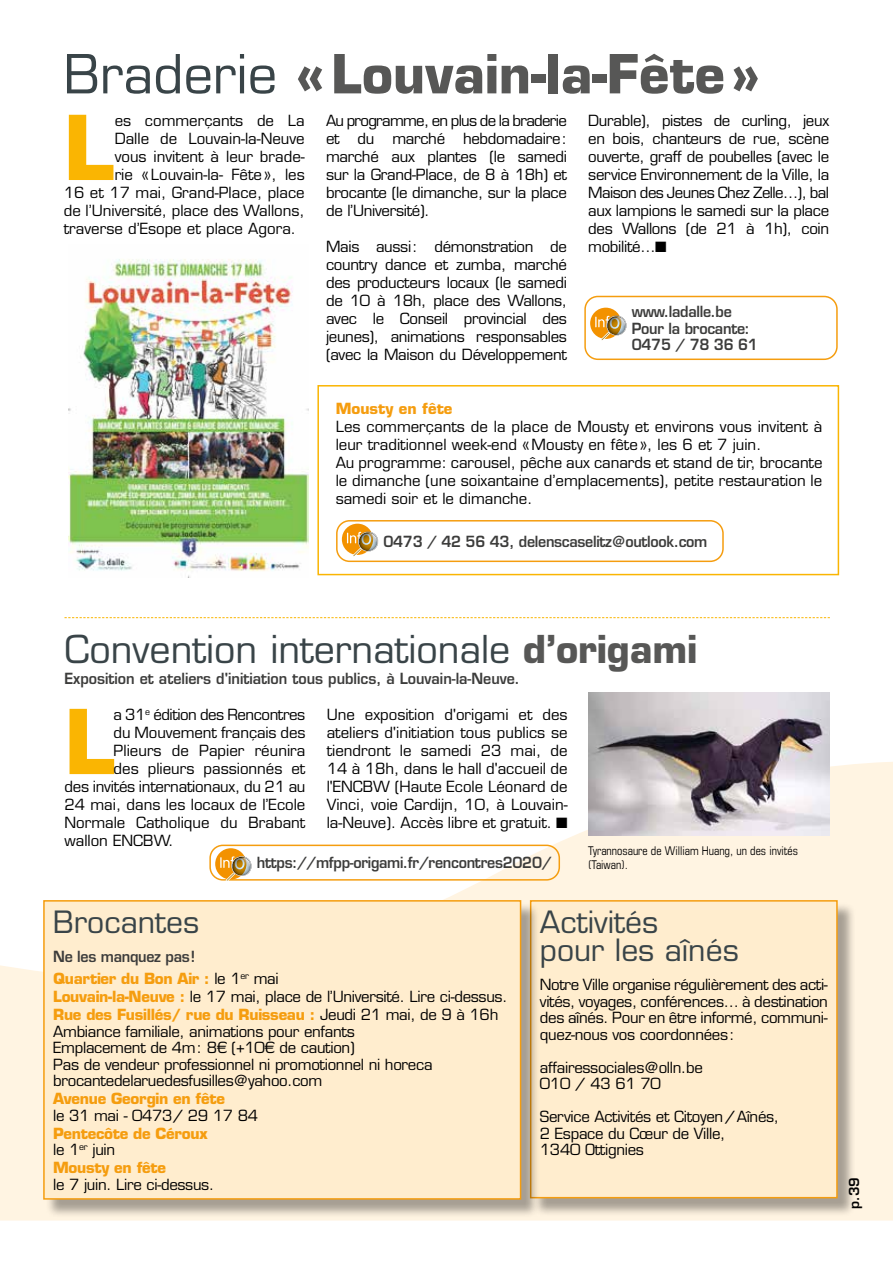
<style>
.page{position:relative;width:893px;height:1263px;background:#fff}
.page>*{position:absolute;margin:0;border:0;box-sizing:border-box;transform-origin:0 0}
.t1{font:700 87px "Eurostile LT Std";color:#fab502}
.t2{font:700 52.5px "Eurostile LT Std";color:#575756}
.t3{font:37.5px "Eurostile LT Std";color:#394448}
.t4{font:30px/28.5px "Eurostile LT Std";color:#394448}
.t5{font:15px/18px "Eurostile LT Std";letter-spacing:-.015em;color:#000;text-align:justify}
.t6{font:600 15px/16.5px "Eurostile LT Std";letter-spacing:-.02em;color:#3c3c3b;scale:.95 1}
.t7{font:700 15px/22.2px "Eurostile LT Std";letter-spacing:-.02em;color:#f59d0f}
.t8{font:600 15px "Eurostile LT Std";color:#3c3c3b;scale:.95 1}
.t9{font:700 15px "Eurostile LT Std";color:#f59d0f}
.t10{font:600 13.5px "Eurostile LT Std";color:#000}
.t11{font:condensed 12px/14.4px "Eurostile LT Std";color:#000;scale:.95 1}
.s1{font-weight:400;color:#394448}
.s2{font-weight:700;color:#575756}
.s3{font-weight:600;color:#3c3c3b}
.s4{font-weight:400;color:#000}
.s5{font-weight:700;color:#f59d0f}
</style>
<div class="page">
<svg style="left:0;top:713px;width:893px;height:507px"></svg>
<img style="left:68px;top:259px;width:241px;height:318px">
<div style="left:532px;top:902px;width:324px;height:315px;background:#000;opacity:.35"></div>
<div style="left:531px;top:901px;width:306px;height:297px;background:#ffedce"></div>
<div style="left:530px;top:900px;width:308px;height:298px;border:2px solid #f59d0f"></div>
<div style="left:46px;top:902px;width:494px;height:316px;background:#000;opacity:.35"></div>
<div style="left:44px;top:901px;width:477px;height:298px;background:#ffedce"></div>
<div style="left:43px;top:900px;width:478px;height:300px;border:2px solid #f59d0f"></div>
<svg style="left:64px;top:617px;width:766px;height:1px"></svg>
<div style="left:209px;top:845px;width:351px;height:36px;border:2px solid #f59d0f;border-radius:13px"></div>
<div style="left:215px;top:848px;width:31px;height:31px;background:#f39200;border-radius:50%"></div>
<svg style="left:220px;top:855px;width:32px;height:27px"></svg>
<img style="left:589px;top:692px;width:241px;height:144px">
<div style="left:317px;top:385px;width:522px;height:190px;border:2px solid #fab502"></div>
<div style="left:336px;top:520px;width:388px;height:42px;border:2px solid #f59d0f;border-radius:13px"></div>
<div style="left:342px;top:524px;width:31px;height:31px;background:#f39200;border-radius:50%"></div>
<svg style="left:347px;top:531px;width:32px;height:26px"></svg>
<div style="left:584px;top:296px;width:254px;height:64px;border:2px solid #f59d0f;border-radius:13px"></div>
<div style="left:590px;top:308px;width:31px;height:31px;background:#f39200;border-radius:50%"></div>
<svg style="left:595px;top:315px;width:32px;height:25px"></svg>
<h2 class="t2" style="left:64px;top:42px;width:698px"><span class="s1">Braderie</span> «Louvain-la-Fête»</h2>
<h1 class="t1" style="left:64px;top:94px;width:52px">L</h1>
<p class="t5" style="left:115px;top:112px;width:192px">es commerçants de La</p>
<p class="t5" style="left:588px;top:112px;width:242px">Durable), pistes de curling, jeux en bois, chanteurs de rue, scène ouverte, graff de poubelles (avec le service Environnement de la Ville, la Maison des Jeunes Chez Zelle…), bal aux lampions le samedi sur la place des Wallons (de 21 à 1h), coin mobilité…■</p>
<p class="t5" style="left:326px;top:112px;width:242px">Au programme, en plus de la braderie et du marché hebdomadaire: marché aux plantes (le samedi sur la Grand-Place, de 8 à 18h) et brocante (le dimanche, sur la place de l’Université).</p>
<p class="t5" style="left:326px;top:238px;width:242px">Mais aussi: démonstration de country dance et zumba, marché des producteurs locaux (le samedi de 10 à 18h, place des Wallons, avec le Conseil provincial des jeunes), animations responsables (avec la Maison du Développement</p>
<p class="t5" style="left:115px;top:130px;width:192px">Dalle de Louvain-la-Neuve</p>
<p class="t5" style="left:115px;top:148px;width:192px">vous invitent à leur brade-</p>
<p class="t5" style="left:115px;top:166px;width:192px">rie «Louvain-la- Fête», les</p>
<p class="t5" style="left:64px;top:184px;width:242px">16 et 17 mai, Grand-Place, place</p>
<p class="t5" style="left:64px;top:202px;width:242px">de l’Université, place des Wallons,</p>
<p class="t5" style="left:64px;top:220px;width:234px">traverse d’Esope et place Agora.</p>
<p class="t6" style="left:632px;top:303px;width:134px">www.ladalle.be<br>Pour la brocante:<br>0475 / 78 36 61</p>
<p class="t9" style="left:336px;top:399px;width:118px">Mousty en fête</p>
<p class="t5" style="left:336px;top:418px;width:488px;text-align:left">Les commerçants de la place de Mousty et environs vous invitent à leur traditionnel week-end «Mousty en fête», les 6 et 7 juin.<br>Au programme: carousel, pêche aux canards et stand de tir, brocante le dimanche (une soixantaine d’emplacements), petite restauration le samedi soir et le dimanche.</p>
<p class="t6" style="left:383px;top:533px;width:343px">0473 / 42 56 43, delenscaselitz@outlook.com</p>
<h3 class="t3" style="left:64px;top:626px;width:634px">Convention internationale <span class="s2">d’origami</span></h3>
<p class="t8" style="left:64px;top:669px;width:481px">Exposition et ateliers d'initiation tous publics, à Louvain-la-Neuve.</p>
<h1 class="t1" style="left:64px;top:688px;width:52px">L</h1>
<p class="t5" style="left:114px;top:706px;width:193px">a 31<sup>e</sup> édition des Rencontres</p>
<p class="t5" style="left:327px;top:706px;width:242px">Une exposition d'origami et des ateliers d'initiation tous publics se tiendront le samedi 23 mai, de 14 à 18h, dans le hall d'accueil de l'ENCBW (Haute Ecole Léonard de Vinci, voie Cardijn, 10, à Louvain&shy;la-Neuve). Accès libre et gratuit. ■</p>
<p class="t5" style="left:114px;top:724px;width:193px">du Mouvement français des</p>
<p class="t5" style="left:114px;top:742px;width:193px">Plieurs de Papier réunira</p>
<p class="t5" style="left:114px;top:760px;width:193px">des plieurs passionnés et</p>
<p class="t5" style="left:64px;top:778px;width:243px">des invités internationaux, du 21 au</p>
<p class="t5" style="left:64px;top:796px;width:242px">24 mai, dans les locaux de l’Ecole</p>
<p class="t5" style="left:64px;top:814px;width:242px">Normale Catholique du Brabant</p>
<p class="t5" style="left:64px;top:832px;width:111px">wallon ENCBW.</p>
<p class="t11" style="left:588px;top:843px;width:222px">Tyrannosaure de William Huang, un des invités (Taiwan).</p>
<p class="t6" style="left:257px;top:854px;width:312px">https://mfpp-origami.fr/rencontres2020/</p>
<h3 class="t4" style="left:53px;top:907px;width:148px">Brocantes</h3>
<p class="t7" style="left:53px;top:945px;width:227px"><span class="s3">Ne les manquez pas!<br></span>Quartier du Bon Air : <span class="s4">le 1</span><sup>er</sup> <span class="s4">mai</span></p>
<p class="t5" style="left:53px;top:988px;width:456px"><span class="s5">Louvain-la-Neuve :</span> le 17 mai, place de l’Université. Lire ci-dessus.<br><span class="s5">Rue des Fusillés/ rue du Ruisseau :</span> Jeudi 21 mai, de 9 à 16h</p>
<p class="t5" style="left:53px;top:1023px;width:381px;line-height:16.5px;text-align:left">Ambiance familiale, animations pour enfants Emplacement de 4m: 8€ (+10€ de caution)<br>Pas de vendeur professionnel ni promotionnel ni horeca brocantedelaruedesfusilles@yahoo.com</p>
<p class="t7" style="left:53px;top:1087px;width:173px">Avenue Georgin en fête</p>
<p class="t5" style="left:53px;top:1106px;width:206px">le 31 mai - 0473/ 29 17 84</p>
<p class="t7" style="left:53px;top:1125px;width:156px;line-height:16.5px">Pentecôte de Céroux <span class="s4">le 1</span><sup>er</sup> <span class="s4">juin</span></p>
<p class="t7" style="left:53px;top:1156px;width:114px">Mousty en fête</p>
<p class="t5" style="left:53px;top:1175px;width:163px">le 7 juin. Lire ci-dessus.</p>
<h3 class="t4" style="left:540px;top:907px;width:200px">Activités<br>pour les aînés</h3>
<p class="t5" style="left:540px;top:977px;width:289px;line-height:16.5px">Notre Ville organise régulièrement des acti&shy;vités, voyages, conférences… à destination des aînés. Pour en être informé, communi&shy;quez-nous vos coordonnées:</p>
<p class="t5" style="left:540px;top:1059px;width:164px;line-height:16.5px">affairessociales@olln.be<br>010 / 43 61 70</p>
<p class="t5" style="left:540px;top:1109px;width:241px;line-height:16.5px;text-align:left">Service Activités et Citoyen/Aînés,<br>2 Espace du Cœur de Ville,<br>1340 Ottignies</p>
<p class="t10" style="left:846px;top:1209px;width:33px;rotate:-90deg">p.39</p>
</div>
